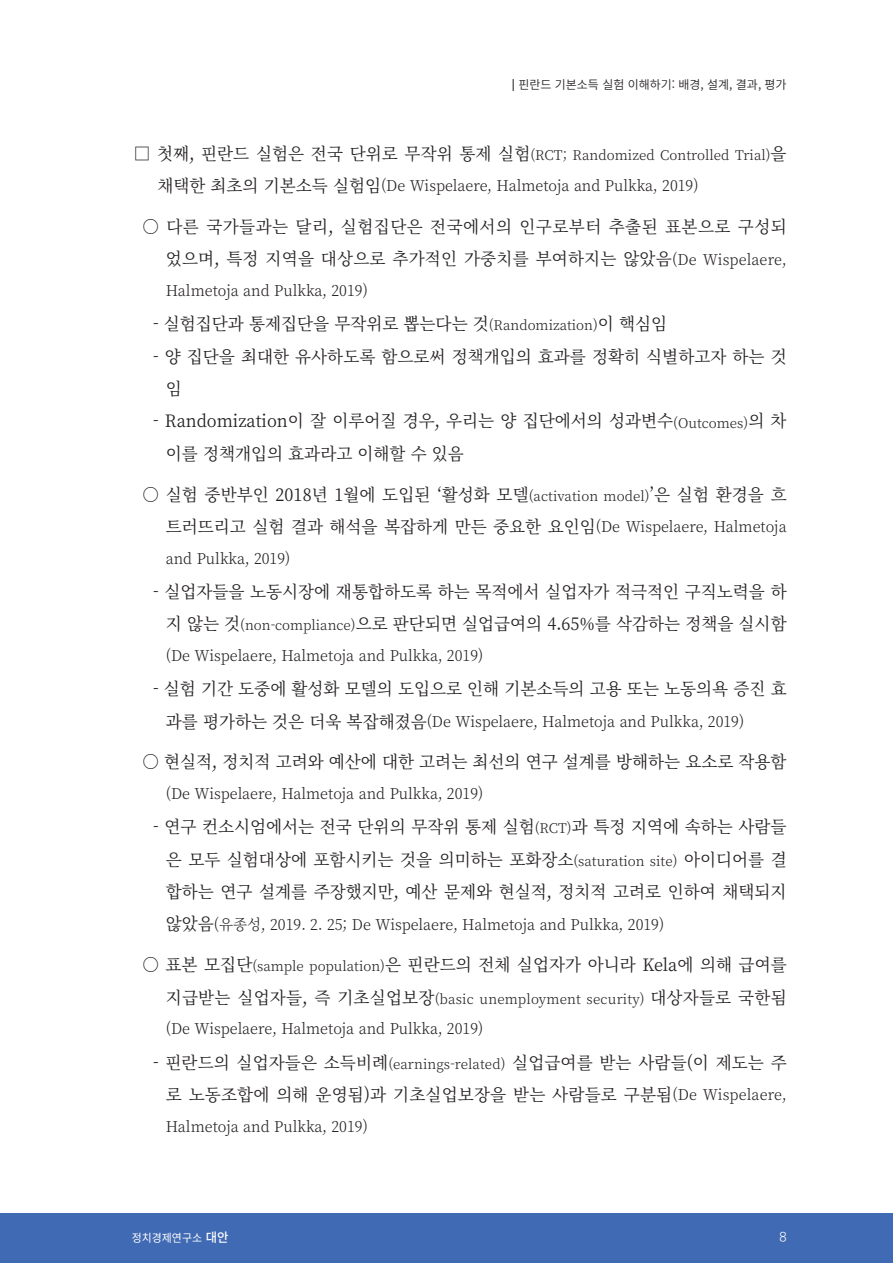
<style>
.page{position:relative;width:893px;height:1263px;background:#fff}
.page>*{position:absolute;margin:0;border:0;box-sizing:border-box;transform-origin:0 0}
.본문{font:17.1px/32.4px "Noto Serif CJ Kkr";color:#231f20;text-align:right}
.본문-2{font:17.1px/32.4px "Noto Serif CJ Kkr";letter-spacing:.025em;color:#231f20;text-align:right}
.본문-3{font:300 15px "Noto Serif CJ Kkr";color:#231f20}
.본문-4{font:300 13.5px "Noto Serif CJ Kkr";letter-spacing:.005em;color:#231f20}
.t1{font:300 12.75px "Ko Pub Dotum";color:#fff}
.t2{font:600 12px "Noto Sans CJ Kkr";color:#282526}
.t3{font:11.25px "Noto Sans CJ Kkr";color:#fff}
.s1{font-weight:700;font-size:10.5px}
.s2{font-weight:400;font-size:17.1px}
.s3{font-weight:300;font-size:15px}
.s4{font-weight:300;font-size:13.5px}
.s5{font-weight:500;font-size:12.75px}
</style>
<div class="page">
<div style="left:0;top:1213px;width:893px;height:50px;background:#406ab4"></div>
<p class="t2" style="left:512px;top:77px;width:276px"><span class="s1">|</span> 핀란드 기본소득 실험 이해하기: 배경, 설계, 결과, 평가</p>
<p class="본문-4" style="left:134px;top:147px;width:654px"><span class="s2">□ 첫째, 핀란드 실험은 전국 단위로 무작위 통제 실험</span>(RCT; Randomized Controlled Trial)<span class="s2">을</span></p>
<p class="본문-3" style="left:157px;top:177px;width:543px"><span class="s2">채택한 최초의 기본소득 실험임</span>(De Wispelaere, Halmetoja and Pulkka, 2019)</p>
<p class="본문-2" style="left:142px;top:211px;width:646px">○ 다른 국가들과는 달리, 실험집단은 전국에서의 인구로부터 추출된 표본으로 구성되 었으며, 특정 지역을 대상으로 추가적인 가중치를 부여하지는 않았음<span class="s3">(De Wispelaere,</span></p>
<p class="본문-3" style="left:166px;top:282px;width:203px">Halmetoja and Pulkka, 2019)</p>
<p class="본문" style="left:153px;top:308px;width:515px">- 실험집단과 통제집단을 무작위로 뽑는다는 것<span class="s4">(Randomization)</span>이 핵심임</p>
<p class="본문" style="left:166px;top:340px;width:622px;text-align:left;text-indent:-13px">- 양 집단을 최대한 유사하도록 함으로써 정책개입의 효과를 정확히 식별하고자 하는 것 임</p>
<p class="본문" style="left:166px;top:405px;width:622px;text-align:left;text-indent:-13px">- Randomization이 잘 이루어질 경우, 우리는 양 집단에서의 성과변수<span class="s4">(Outcomes)</span>의 차 이를 정책개입의 효과라고 이해할 수 있음</p>
<p class="본문" style="left:142px;top:479px;width:646px">○ 실험 중반부인 2018년 1월에 도입된 ‘활성화 모델<span class="s4">(activation model)</span>’은 실험 환경을 흐 트러뜨리고 실험 결과 해석을 복잡하게 만든 중요한 요인임<span class="s3">(De Wispelaere, Halmetoja</span></p>
<p class="본문-3" style="left:166px;top:550px;width:126px">and Pulkka, 2019)</p>
<p class="본문" style="left:153px;top:576px;width:635px">- 실업자들을 노동시장에 재통합하도록 하는 목적에서 실업자가 적극적인 구직노력을 하 지 않는 것<span class="s4">(non-compliance)</span>으로 판단되면 실업급여의 4.65%를 삭감하는 정책을 실시함</p>
<p class="본문-3" style="left:166px;top:647px;width:319px">(De Wispelaere, Halmetoja and Pulkka, 2019)</p>
<p class="본문" style="left:153px;top:673px;width:635px">- 실험 기간 도중에 활성화 모델의 도입으로 인해 기본소득의 고용 또는 노동의욕 증진 효</p>
<p class="본문-3" style="left:166px;top:713px;width:580px"><span class="s2">과를 평가하는 것은 더욱 복잡해졌음</span>(De Wispelaere, Halmetoja and Pulkka, 2019)</p>
<p class="본문" style="left:142px;top:746px;width:646px">○ 현실적, 정치적 고려와 예산에 대한 고려는 최선의 연구 설계를 방해하는 요소로 작용함</p>
<p class="본문-3" style="left:166px;top:785px;width:319px">(De Wispelaere, Halmetoja and Pulkka, 2019)</p>
<p class="본문" style="left:166px;top:811px;width:622px;text-align:justify;text-indent:-13px">- 연구 컨소시엄에서는 전국 단위의 무작위 통제 실험<span class="s4">(RCT)</span>과 특정 지역에 속하는 사람들 은 모두 실험대상에 포함시키는 것을 의미하는 포화장소<span class="s4">(saturation site)</span> 아이디어를 결 합하는 연구 설계를 주장했지만, 예산 문제와 현실적, 정치적 고려로 인하여 채택되지</p>
<p class="본문-3" style="left:166px;top:916px;width:500px"><span class="s2">않았음</span>(유종성, 2019. 2. 25; De Wispelaere, Halmetoja and Pulkka, 2019)</p>
<p class="본문" style="left:142px;top:949px;width:646px">○ 표본 모집단<span class="s4">(sample population)</span>은 핀란드의 전체 실업자가 아니라 Kela에 의해 급여를</p>
<p class="본문-4" style="left:166px;top:991px;width:622px"><span class="s2">지급받는 실업자들, 즉 기초실업보장</span>(basic unemployment security) <span class="s2">대상자들로 국한됨</span></p>
<p class="본문-3" style="left:166px;top:1020px;width:319px">(De Wispelaere, Halmetoja and Pulkka, 2019)</p>
<p class="본문" style="left:153px;top:1046px;width:635px">- 핀란드의 실업자들은 소득비례<span class="s4">(earnings-related)</span> 실업급여를 받는 사람들(이 제도는 주 로 노동조합에 의해 운영됨)과 기초실업보장을 받는 사람들로 구분됨<span class="s3">(De Wispelaere,</span></p>
<p class="본문-3" style="left:166px;top:1117px;width:203px">Halmetoja and Pulkka, 2019)</p>
<p class="t3" style="left:132px;top:1231px;width:98px">정치경제연구소 <span class="s5">대안</span></p>
<p class="t1" style="left:779px;top:1231px;width:9px">8</p>
</div>
